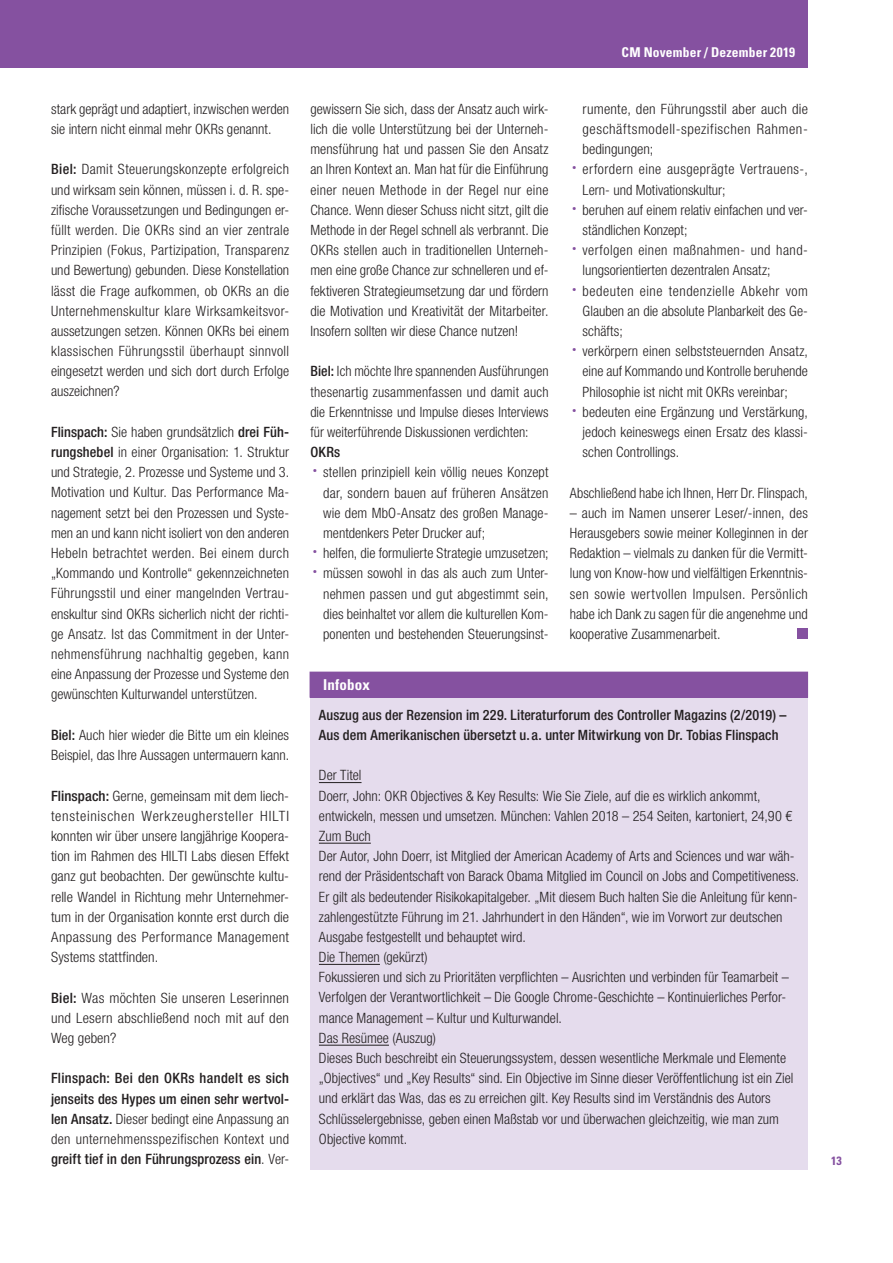
<style>
.page{position:relative;width:893px;height:1263px;background:#fff}
.page>*{position:absolute;margin:0;border:0;box-sizing:border-box;transform-origin:0 0}
.t1{font:700 condensed 15px "Univers LT Std";letter-spacing:.01em;color:#fff}
.t2{font:300 condensed 14.25px/20.2px "Helvetica Neue LT Std";letter-spacing:.005em;color:#231f20;text-align:justify}
.t3{font:500 condensed 14.25px/20.2px "Helvetica Neue LT Std";letter-spacing:.005em;color:#231f20;text-align:justify}
.t4{font:300 condensed 14.25px "Helvetica Neue LT Std";letter-spacing:.035em;color:#231f20}
.t5{font:300 condensed 14.25px "Helvetica Neue LT Std";letter-spacing:.04em;color:#231f20}
.t6{font:300 condensed 14.25px "Helvetica Neue LT Std";letter-spacing:.03em;color:#231f20}
.t7{font:700 condensed 13.5px "Univers LT Std";letter-spacing:.015em;color:#fff}
.t8{font:700 condensed 12px "Univers LT Std";color:#8551a0}
.s1{font-weight:500}
.s2{font-weight:300}
.s3{font-weight:500;font-size:21px;color:#8551a0}
</style>
<div class="page">
<div style="left:0;top:0;width:808px;height:68px;background:#8551a0"></div>
<div style="left:797px;top:628px;width:11px;height:11px;background:#8551a0"></div>
<div style="left:310px;top:697px;width:498px;height:472px;background:#e5dced"></div>
<hr style="left:319px;top:782px;width:43px;height:1px;background:#231f20">
<hr style="left:319px;top:843px;width:52px;height:1px;background:#231f20">
<hr style="left:319px;top:964px;width:61px;height:1px;background:#231f20">
<hr style="left:319px;top:1045px;width:70px;height:1px;background:#231f20">
<div style="left:310px;top:672px;width:498px;height:25px;background:#8551a0"></div>
<p class="t2" style="left:51px;top:98px;width:240px">stark geprägt und adaptiert, inzwischen werden sie intern nicht einmal mehr OKRs genannt.</p>
<p class="t2" style="left:51px;top:159px;width:240px"><span class="s1">Biel:</span> Damit Steuerungskonzepte erfolgreich und wirksam sein können, müssen i. d. R. spe&shy;zifische Voraussetzungen und Bedingungen er&shy;füllt werden. Die OKRs sind an vier zentrale Prinzipien (Fokus, Partizipation, Transparenz und Bewertung) gebunden. Diese Konstellation lässt die Frage aufkommen, ob OKRs an die Unternehmenskultur klare Wirksamkeitsvor&shy;aussetzungen setzen. Können OKRs bei einem klassischen Führungsstil überhaupt sinnvoll eingesetzt werden und sich dort durch Erfolge auszeichnen?</p>
<p class="t2" style="left:51px;top:422px;width:240px"><span class="s1">Flinspach:</span> Sie haben grundsätzlich <span class="s1">drei Füh&shy;rungshebel</span> in einer Organisation: 1. Struktur und Strategie, 2. Prozesse und Systeme und 3.<br>Motivation und Kultur. Das Performance Ma&shy;nagement setzt bei den Prozessen und Syste&shy;men an und kann nicht isoliert von den anderen Hebeln betrachtet werden. Bei einem durch „Kommando und Kontrolle“ gekennzeichneten Führungsstil und einer mangelnden Vertrau&shy;enskultur sind OKRs sicherlich nicht der richti&shy;ge Ansatz. Ist das Commitment in der Unter&shy;nehmensführung nachhaltig gegeben, kann eine Anpassung der Prozesse und Systeme den gewünschten Kulturwandel unterstützen.</p>
<p class="t2" style="left:51px;top:724px;width:240px"><span class="s1">Biel:</span> Auch hier wieder die Bitte um ein kleines<br>Beispiel, das Ihre Aussagen untermauern kann.</p>
<p class="t2" style="left:51px;top:785px;width:240px"><span class="s1">Flinspach:</span> Gerne, gemeinsam mit dem liech&shy;tensteinischen Werkzeughersteller HILTI konnten wir über unsere langjährige Koopera&shy;tion im Rahmen des HILTI Labs diesen Effekt ganz gut beobachten. Der gewünschte kultu&shy;relle Wandel in Richtung mehr Unternehmer&shy;tum in der Organisation konnte erst durch die Anpassung des Performance Management Systems stattfinden.</p>
<p class="t2" style="left:51px;top:987px;width:240px"><span class="s1">Biel:</span> Was möchten Sie unseren Leserinnen und Lesern abschließend noch mit auf den Weg geben?</p>
<p class="t3" style="left:51px;top:1068px;width:240px">Flinspach: Bei den OKRs handelt es sich jenseits des Hypes um einen sehr wertvol&shy;len Ansatz. <span class="s2">Dieser bedingt eine Anpassung an den unternehmensspezifischen Kontext und </span>greift tief in den Führungsprozess ein<span class="s2">. Ver-</span></p>
<p class="t2" style="left:310px;top:98px;width:240px">gewissern Sie sich, dass der Ansatz auch wirk&shy;lich die volle Unterstützung bei der Unterneh&shy;mensführung hat und passen Sie den Ansatz an Ihren Kontext an. Man hat für die Einführung einer neuen Methode in der Regel nur eine Chance. Wenn dieser Schuss nicht sitzt, gilt die Methode in der Regel schnell als verbrannt. Die OKRs stellen auch in traditionellen Unterneh&shy;men eine große Chance zur schnelleren und ef&shy;fektiveren Strategieumsetzung dar und fördern die Motivation und Kreativität der Mitarbeiter.<br>Insofern sollten wir diese Chance nutzen!</p>
<p class="t2" style="left:310px;top:361px;width:240px"><span class="s1">Biel:</span> Ich möchte Ihre spannenden Ausführungen thesenartig zusammenfassen und damit auch die Erkenntnisse und Impulse dieses Interviews für weiterführende Diskussionen verdichten:</p>
<p class="t3" style="left:310px;top:442px;width:31px">OKRs</p>
<p class="t2" style="left:313px;top:462px;width:237px"><span class="s3">·</span> stellen prinzipiell kein völlig neues Konzept</p>
<p class="t2" style="left:323px;top:482px;width:227px">dar, sondern bauen auf früheren Ansätzen</p>
<p class="t2" style="left:323px;top:502px;width:227px">wie dem MbO-Ansatz des großen Manage-</p>
<p class="t2" style="left:323px;top:523px;width:163px">mentdenkers Peter Drucker auf;</p>
<p class="t2" style="left:313px;top:543px;width:238px"><span class="s3">·</span> helfen, die formulierte Strategie umzusetzen;</p>
<p class="t2" style="left:313px;top:563px;width:237px"><span class="s3">·</span> müssen sowohl in das als auch zum Unter-</p>
<p class="t2" style="left:323px;top:583px;width:227px">nehmen passen und gut abgestimmt sein,</p>
<p class="t2" style="left:323px;top:603px;width:227px">dies beinhaltet vor allem die kulturellen Kom-</p>
<p class="t2" style="left:323px;top:624px;width:227px">ponenten und bestehenden Steuerungsinst-</p>
<p class="t1" style="left:323px;top:675px;width:48px">Infobox</p>
<p class="t7" style="left:622px;top:43px;width:175px">CM November / Dezember 2019</p>
<p class="t2" style="left:583px;top:98px;width:227px">rumente, den Führungsstil aber auch die</p>
<p class="t4" style="left:583px;top:121px;width:225px">geschäftsmodell-spezifischen Rahmen-</p>
<p class="t2" style="left:583px;top:139px;width:72px">bedingungen;</p>
<p class="t4" style="left:572px;top:161px;width:237px"><span class="s3">·</span> erfordern eine ausgeprägte Vertrauens-,</p>
<p class="t2" style="left:583px;top:179px;width:145px">Lern- und Motivationskultur;</p>
<p class="t2" style="left:572px;top:199px;width:237px"><span class="s3">·</span> beruhen auf einem relativ einfachen und ver-</p>
<p class="t2" style="left:583px;top:220px;width:106px">ständlichen Konzept;</p>
<p class="t6" style="left:572px;top:242px;width:237px"><span class="s3">·</span> verfolgen einen maßnahmen- und hand-</p>
<p class="t2" style="left:583px;top:260px;width:189px">lungsorientierten dezentralen Ansatz;</p>
<p class="t5" style="left:572px;top:282px;width:237px"><span class="s3">·</span> bedeuten eine tendenzielle Abkehr vom</p>
<p class="t2" style="left:583px;top:300px;width:227px">Glauben an die absolute Planbarkeit des Ge-</p>
<p class="t2" style="left:583px;top:321px;width:42px">schäfts;</p>
<p class="t2" style="left:572px;top:341px;width:237px"><span class="s3">·</span> verkörpern einen selbststeuernden Ansatz,</p>
<p class="t2" style="left:583px;top:361px;width:227px">eine auf Kommando und Kontrolle beruhende</p>
<p class="t2" style="left:583px;top:381px;width:207px">Philosophie ist nicht mit OKRs vereinbar;</p>
<p class="t2" style="left:572px;top:401px;width:237px"><span class="s3">·</span> bedeuten eine Ergänzung und Verstärkung,</p>
<p class="t2" style="left:583px;top:422px;width:227px">jedoch keineswegs einen Ersatz des klassi-</p>
<p class="t2" style="left:583px;top:442px;width:98px">schen Controllings.</p>
<p class="t2" style="left:570px;top:482px;width:240px">Abschließend habe ich Ihnen, Herr Dr. Flinspach,</p>
<p class="t2" style="left:570px;top:502px;width:240px">– auch im Namen unserer Leser/-innen, des Herausgebers sowie meiner Kolleginnen in der Redaktion – vielmals zu danken für die Vermitt&shy;lung von Know-how und vielfältigen Erkenntnis&shy;sen sowie wertvollen Impulsen. Persönlich habe ich Dank zu sagen für die angenehme und kooperative Zusammenarbeit.</p>
<p class="t3" style="left:319px;top:704px;width:469px">Auszug aus der Rezension im 229. Literaturforum des Controller Magazins (2/2019) –<br>Aus dem Amerikanischen übersetzt u. a. unter Mitwirkung von Dr. Tobias Flinspach</p>
<p class="t2" style="left:319px;top:765px;width:482px;text-align:left">Der Titel<br>Doerr, John: OKR Objectives &amp; Key Results: Wie Sie Ziele, auf die es wirklich ankommt, entwickeln, messen und umsetzen. München: Vahlen 2018 – 254 Seiten, kartoniert, 24,90 € Zum Buch<br>Der Autor, John Doerr, ist Mitglied der American Academy of Arts and Sciences und war wäh&shy;rend der Präsidentschaft von Barack Obama Mitglied im Council on Jobs and Competitiveness.<br>Er gilt als bedeutender Risikokapitalgeber. „Mit diesem Buch halten Sie die Anleitung für kenn&shy;zahlengestützte Führung im 21. Jahrhundert in den Händen“, wie im Vorwort zur deutschen Ausgabe festgestellt und behauptet wird.<br>Die Themen (gekürzt)<br>Fokussieren und sich zu Prioritäten verpflichten – Ausrichten und verbinden für Teamarbeit – Verfolgen der Verantwortlichkeit – Die Google Chrome-Geschichte – Kontinuierliches Perfor&shy;mance Management – Kultur und Kulturwandel.<br>Das Resümee (Auszug)<br>Dieses Buch beschreibt ein Steuerungssystem, dessen wesentliche Merkmale und Elemente „Objectives“ und „Key Results“ sind. Ein Objective im Sinne dieser Veröffentlichung ist ein Ziel und erklärt das Was, das es zu erreichen gilt. Key Results sind im Verständnis des Autors Schlüsselergebnisse, geben einen Maßstab vor und überwachen gleichzeitig, wie man zum Objective kommt.</p>
<p class="t8" style="left:831px;top:1154px;width:12px">13</p>
</div>
